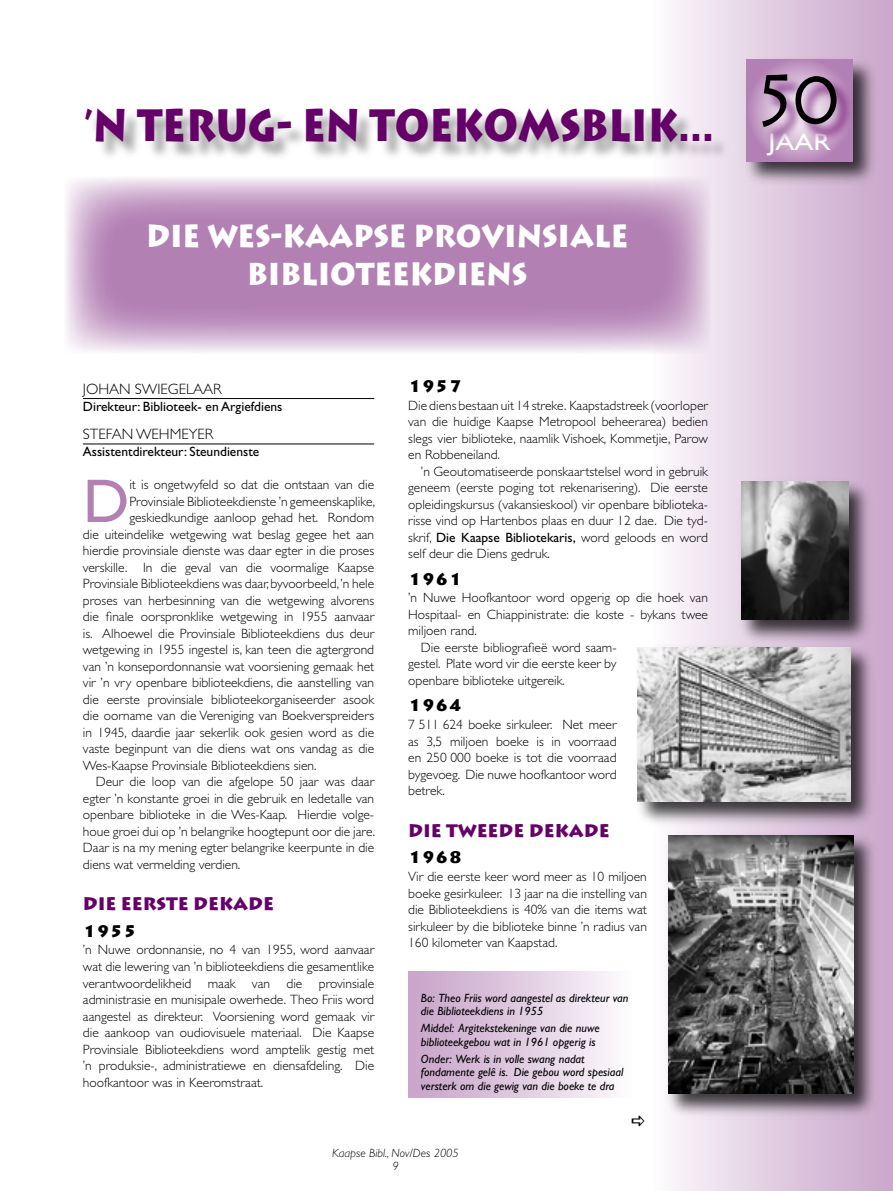
<style>
.page{position:relative;width:893px;height:1191px;background:#fff}
.page>*{position:absolute;margin:0;border:0;box-sizing:border-box;transform-origin:0 0}
.bd-flush{font:72px "Lithograph Plain";color:#000;scale:.9 1}
.bd-flush-2{font:61.95px "Gill Sans";color:#b380b4}
.bd-flush-3{font:700 45px "Lithograph";color:#660069;scale:.85 1}
.t1{font:700 31.5px/37.5px "Lithograph";color:#fff;text-align:center;scale:.9 1}
.bd-flush-4{font:24px "Gill Sans";color:#fff;scale:1.19 1}
.crhead{font:700 18px "Lithograph";color:#660069}
.year{font:900 16.5px "Lithos Pro";color:#000}
.name{font:300 15px "Gill Sans";color:#000}
.bd-flush-5{font:300 13.5px/16.5px "Gill Sans";color:#000;text-align:justify}
.bd-indent{font:300 13.5px/16.5px "Gill Sans";color:#000;text-align:justify}
.name1{font:13.5px "Gill Sans";color:#000}
.captions{font:italic 12px/13.5px "Gill Sans";color:#000}
.t2{font:italic 300 12px/13.5px "Gill Sans";color:#000;text-align:center}
.s1{font-weight:400}
</style>
<div class="page">
<div style="left:655px;top:0;width:238px;height:1191px;background:linear-gradient(to right,#fbf9fc,#c9a4ca)"></div>
<svg style="left:65px;top:176px;width:646px;height:177px;background:#c49cc4"></svg>
<div style="left:634px;top:643px;width:242px;height:184px;background:#000;opacity:.75"></div>
<img style="left:638px;top:647px;width:212px;height:154px">
<div style="left:408px;top:971px;width:225px;height:127px;background:linear-gradient(to right,#c6a0c7,#fcfbfc)"></div>
<hr style="left:83px;top:398px;width:291px;height:1px;background:#000">
<hr style="left:83px;top:444px;width:291px;height:1px;background:#000">
<div style="left:743px;top:56px;width:136px;height:130px;background:#000;opacity:.75"></div>
<svg style="left:746px;top:60px;width:107px;height:102px;background:#b98bbb"></svg>
<div style="left:763px;top:75px;width:93px;height:71px;background:#660069;opacity:.75"></div>
<div style="left:86px;top:109px;width:644px;height:52px;background:#888;opacity:.75"></div>
<div style="left:665px;top:832px;width:214px;height:287px;background:#000;opacity:.75"></div>
<img style="left:668px;top:835px;width:185px;height:258px">
<div style="left:738px;top:478px;width:136px;height:167px;background:#000;opacity:.75"></div>
<img style="left:741px;top:482px;width:107px;height:138px">
<p class="bd-flush-3" style="left:84px;top:97px;width:742px">’N TERUG- EN TOEKOMSBLIK...</p>
<h3 class="t1" style="left:146px;top:217px;width:537px">DIE WES-KAAPSE PROVINSIALE<br>BIBLIOTEEKDIENS</h3>
<p class="name" style="left:83px;top:380px;width:140px">JOHAN SWIEGELAAR</p>
<p class="name1" style="left:83px;top:398px;width:201px">Direkteur: Biblioteek- en Argiefdiens</p>
<p class="name" style="left:83px;top:426px;width:132px">STEFAN WEHMEYER</p>
<p class="name1" style="left:83px;top:444px;width:178px">Assistentdirekteur: Steundienste</p>
<p class="bd-flush-2" style="left:83px;top:465px;width:48px">D</p>
<p class="bd-flush-5" style="left:129px;top:476px;width:246px">it is ongetwyfeld so dat die ontstaan van die</p>
<p class="bd-flush-5" style="left:129px;top:493px;width:247px">Provinsiale Biblioteekdienste ’n gemeenskaplike,</p>
<p class="bd-flush-5" style="left:129px;top:509px;width:246px">geskiedkundige aanloop gehad het. Rondom</p>
<p class="bd-flush-5" style="left:83px;top:526px;width:293px">die uiteindelike wetgewing wat beslag gegee het aan</p>
<p class="bd-flush-5" style="left:83px;top:542px;width:293px">hierdie provinsiale dienste was daar egter in die proses</p>
<p class="bd-flush-5" style="left:83px;top:559px;width:293px">verskille. In die geval van die voormalige Kaapse</p>
<p class="bd-flush-5" style="left:83px;top:575px;width:293px">Provinsiale Biblioteekdiens was daar, byvoorbeeld, ’n hele</p>
<p class="bd-flush-5" style="left:83px;top:592px;width:293px">proses van herbesinning van die wetgewing alvorens</p>
<p class="bd-flush-5" style="left:83px;top:608px;width:293px">die finale oorspronklike wetgewing in 1955 aanvaar</p>
<p class="bd-flush-5" style="left:83px;top:625px;width:293px">is. Alhoewel die Provinsiale Biblioteekdiens dus deur</p>
<p class="bd-flush-5" style="left:83px;top:641px;width:293px">wetgewing in 1955 ingestel is, kan teen die agtergrond</p>
<p class="bd-flush-5" style="left:83px;top:658px;width:293px">van ’n konsepordonnansie wat voorsiening gemaak het</p>
<p class="bd-flush-5" style="left:83px;top:674px;width:293px">vir ’n vry openbare biblioteekdiens, die aanstelling van</p>
<p class="bd-flush-5" style="left:83px;top:691px;width:293px">die eerste provinsiale biblioteekorganiseerder asook</p>
<p class="bd-flush-5" style="left:83px;top:707px;width:293px">die oorname van die Vereniging van Boekverspreiders</p>
<p class="bd-flush-5" style="left:83px;top:724px;width:293px">in 1945, daardie jaar sekerlik ook gesien word as die</p>
<p class="bd-flush-5" style="left:83px;top:740px;width:293px">vaste beginpunt van die diens wat ons vandag as die</p>
<p class="bd-flush-5" style="left:83px;top:757px;width:235px">Wes-Kaapse Provinsiale Biblioteekdiens sien.</p>
<p class="bd-indent" style="left:83px;top:773px;width:294px;text-indent:13px">Deur die loop van die afgelope 50 jaar was daar egter ’n konstante groei in die gebruik en ledetalle van openbare biblioteke in die Wes-Kaap. Hierdie volge&shy;houe groei dui op ’n belangrike hoogtepunt oor die jare.<br>Daar is na my mening egter belangrike keerpunte in die diens wat vermelding verdien.</p>
<p class="crhead" style="left:83px;top:892px;width:193px">DIE EERSTE DEKADE</p>
<p class="year" style="left:83px;top:920px;width:55px">1955</p>
<p class="bd-flush-5" style="left:83px;top:942px;width:293px">’n Nuwe ordonnansie, no 4 van 1955, word aanvaar wat die lewering van ’n biblioteekdiens die gesamentlike verantwoordelikheid maak van die provinsiale administrasie en munisipale owerhede. Theo Friis word aangestel as direkteur. Voorsiening word gemaak vir die aankoop van oudiovisuele materiaal. Die Kaapse Provinsiale Biblioteekdiens word amptelik gestig met ’n produksie-, administratiewe en diensafdeling. Die hoofkantoor was in Keeromstraat.</p>
<p class="year" style="left:408px;top:376px;width:55px">1957</p>
<p class="bd-flush-5" style="left:408px;top:397px;width:301px">Die diens bestaan uit 14 streke. Kaapstadstreek (voorloper van die huidige Kaapse Metropool beheerarea) bedien slegs vier biblioteke, naamlik Vishoek, Kommetjie, Parow en Robbeneiland.</p>
<p class="bd-indent" style="left:408px;top:463px;width:301px;text-indent:13px">’n Geoutomatiseerde ponskaartstelsel word in gebruik geneem (eerste poging tot rekenarisering). Die eerste opleidingskursus (vakansieskool) vir openbare biblioteka&shy;risse vind op Hartenbos plaas en duur 12 dae. Die tyd&shy;skrif, <span class="s1">Die Kaapse Bibliotekaris,</span> word geloods en word self deur die Diens gedruk.</p>
<p class="year" style="left:408px;top:568px;width:55px">1961</p>
<p class="bd-flush-5" style="left:408px;top:590px;width:301px">’n Nuwe Hoofkantoor word opgerig op die hoek van Hospitaal- en Chiappinistrate: die koste - bykans twee miljoen rand.</p>
<p class="bd-indent" style="left:408px;top:639px;width:210px;text-indent:13px">Die eerste bibliografieë word saam&shy;gestel. Plate word vir die eerste keer by openbare biblioteke uitgereik.</p>
<p class="year" style="left:408px;top:695px;width:55px">1964</p>
<p class="bd-flush-5" style="left:408px;top:716px;width:210px">7 511 624 boeke sirkuleer. Net meer as 3,5 miljoen boeke is in voorraad en 250 000 boeke is tot die voorraad bygevoeg. Die nuwe hoofkantoor word betrek.</p>
<p class="crhead" style="left:408px;top:819px;width:203px">DIE TWEEDE DEKADE</p>
<p class="year" style="left:408px;top:847px;width:55px">1968</p>
<p class="bd-flush-5" style="left:408px;top:868px;width:240px">Vir die eerste keer word meer as 10 miljoen boeke gesirkuleer. 13 jaar na die instelling van die Biblioteekdiens is 40% van die items wat sirkuleer by die biblioteke binne ’n radius van 160 kilometer van Kaapstad.</p>
<p class="captions" style="left:421px;top:991px;width:209px">Bo: Theo Friis word aangestel as direkteur van die Biblioteekdiens in 1955</p>
<p class="captions" style="left:421px;top:1021px;width:180px">Middel: Argitekstekeninge van die nuwe biblioteekgebou wat in 1961 opgerig is</p>
<p class="captions" style="left:421px;top:1052px;width:204px">Onder: Werk is in volle swang nadat fondamente gelê is. Die gebou word spesiaal versterk om die gewig van die boeke te dra</p>
<p class="t2" style="left:332px;top:1146px;width:128px">Kaapse Bibl., Nov/Des 2005<br>9</p>
<p class="bd-flush" style="left:759px;top:59px;width:92px">50</p>
<p class="bd-flush-4" style="left:768px;top:128px;width:54px">JAAR</p>
</div>
